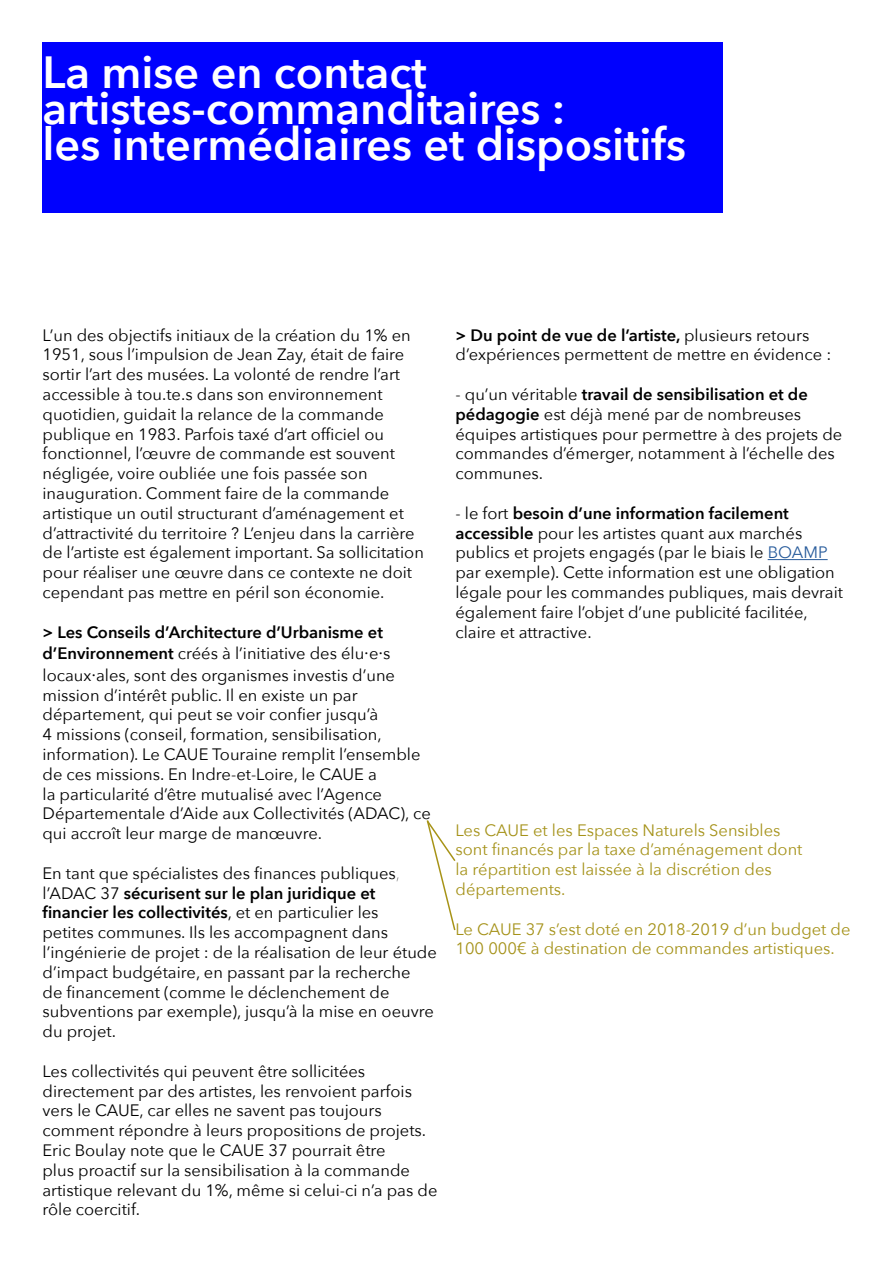
<style>
.page{position:relative;width:893px;height:1263px;background:#fff}
.page>*{position:absolute;margin:0;border:0;box-sizing:border-box;transform-origin:0 0}
.t1{font:600 45px/36px "Avenir Next";color:#fff}
.t2{font:16.5px/19.8px "Avenir Next";color:#000}
.t3{font:16.5px/19.8px "Avenir Next";color:#a59219}
.s1{font-weight:600}
.s2{font-size:18px}
.s3{font-weight:200}
.s4{color:#275b9b}
</style>
<div class="page">
<hr style="left:768px;top:559px;width:60px;height:1px;background:#275b9b">
<div style="left:43px;top:43px;width:680px;height:170px;background:#0001fe"></div>
<svg style="left:426px;top:820px;width:30px;height:111px"></svg>
<h1 class="t1" style="left:43px;top:54px;width:645px">La mise en contact artistes-commanditaires :<br>les intermédiaires et dispositifs</h1>
<p class="t2" style="left:43px;top:325px;width:383px">L’un des objectifs initiaux de la création du 1% en 1951, sous l’impulsion de Jean Zay, était de faire sortir l’art des musées. La volonté de rendre l’art accessible à tou.te.s dans son environnement quotidien, guidait la relance de la commande publique en 1983. Parfois taxé d’art officiel ou fonctionnel, l’œuvre de commande est souvent négligée, voire oubliée une fois passée son inauguration. Comment faire de la commande artistique un outil structurant d’aménagement et d’attractivité du territoire ? L’enjeu dans la carrière de l’artiste est également important. Sa sollicitation pour réaliser une œuvre dans ce contexte ne doit cependant pas mettre en péril son économie.</p>
<p class="t2" style="left:43px;top:621px;width:354px;line-height:21.6px"><span class="s1">&gt; Les Conseils d’Architecture d’Urbanisme et d’Environnement</span> créés à l’initiative des élu<span class="s2">·</span>e<span class="s2">·</span>s locaux<span class="s2">·</span>ales, sont des organismes investis d’une</p>
<p class="t2" style="left:43px;top:685px;width:390px">mission d’intérêt public. Il en existe un par département, qui peut se voir confier jusqu’à<br>4 missions (conseil, formation, sensibilisation, information). Le CAUE Touraine remplit l’ensemble de ces missions. En Indre-et-Loire, le CAUE a<br>la particularité d’être mutualisé avec l’Agence Départementale d’Aide aux Collectivités (ADAC), ce qui accroît leur marge de manœuvre.</p>
<p class="t2" style="left:43px;top:863px;width:396px">En tant que spécialistes des finances publiques<span class="s3">, </span>l’ADAC 37 <span class="s1">sécurisent sur le plan juridique et financier les collectivités</span>, et en particulier les<br>petites communes. Ils les accompagnent dans l’ingénierie de projet : de la réalisation de leur étude d’impact budgétaire, en passant par la recherche<br>de financement (comme le déclenchement de subventions par exemple), jusqu’à la mise en oeuvre du projet.</p>
<p class="t2" style="left:43px;top:1061px;width:396px">Les collectivités qui peuvent être sollicitées directement par des artistes, les renvoient parfois vers le CAUE, car elles ne savent pas toujours comment répondre à leurs propositions de projets.<br>Eric Boulay note que le CAUE 37 pourrait être<br>plus proactif sur la sensibilisation à la commande artistique relevant du 1%, même si celui-ci n’a pas de rôle coercitif.</p>
<p class="t2" style="left:455px;top:325px;width:377px"><span class="s1">&gt; Du point de vue de l’artiste,</span> plusieurs retours d’expériences permettent de mettre en évidence :</p>
<p class="t2" style="left:455px;top:384px;width:388px">- qu’un véritable <span class="s1">travail de sensibilisation et de pédagogie</span> est déjà mené par de nombreuses équipes artistiques pour permettre à des projets de commandes d’émerger, notamment à l’échelle des communes.</p>
<p class="t2" style="left:455px;top:503px;width:389px">- le fort <span class="s1">besoin d’une information facilement accessible</span> pour les artistes quant aux marchés publics et projets engagés (par le biais le <span class="s4">BOAMP </span>par exemple). Cette information est une obligation légale pour les commandes publiques, mais devrait également faire l’objet d’une publicité facilitée, claire et attractive.</p>
<p class="t3" style="left:455px;top:820px;width:349px">Les CAUE et les Espaces Naturels Sensibles sont financés par la taxe d’aménagement dont la répartition est laissée à la discrétion des départements.</p>
<p class="t3" style="left:455px;top:919px;width:396px">Le CAUE 37 s’est doté en 2018-2019 d’un budget de<br>100 000€ à destination de commandes artistiques.</p>
</div>
